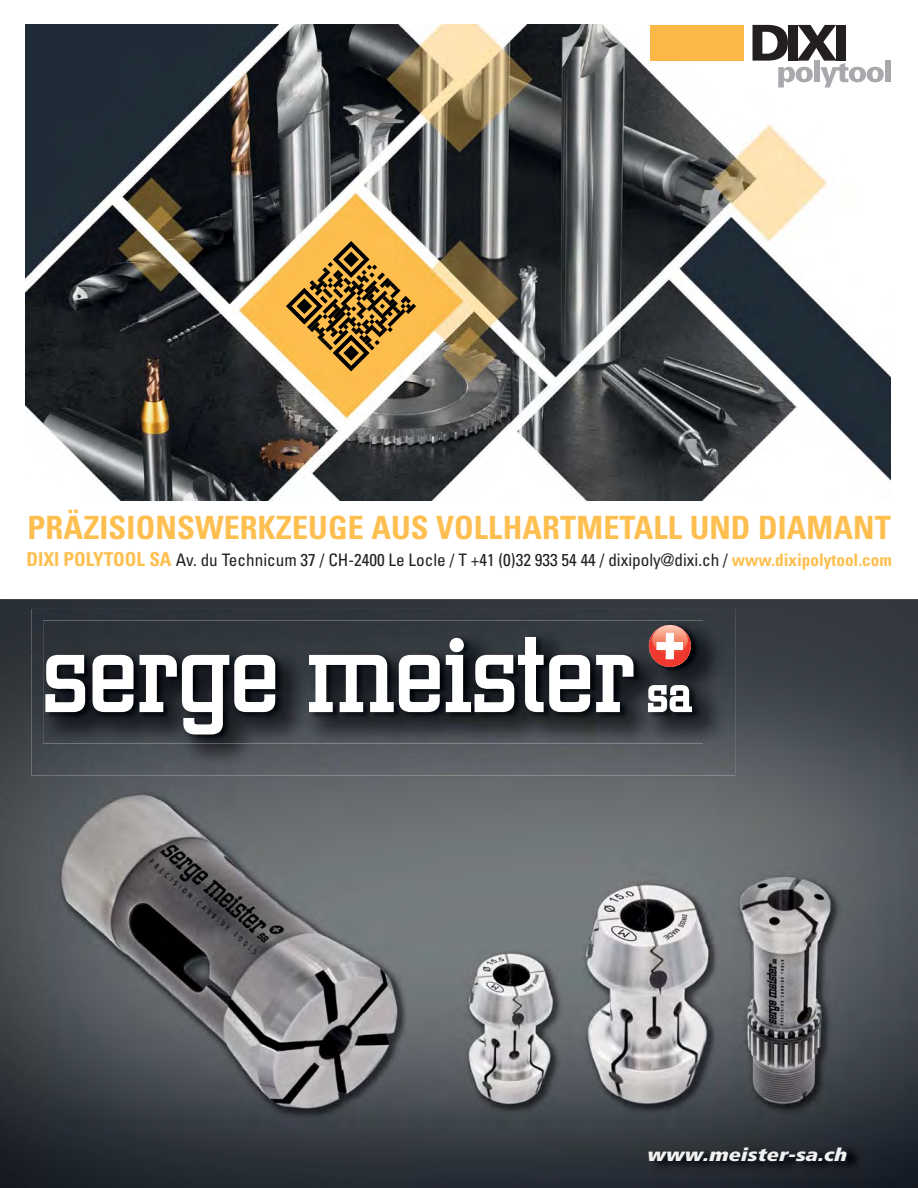
<style>
.page{position:relative;width:918px;height:1188px;background:#fff}
.page>*{position:absolute;margin:0;border:0;box-sizing:border-box;transform-origin:0 0}
.t1{font:700 condensed 32.1px "Univers";letter-spacing:.005em;color:#febf50}
.t2{font:18px "Frutiger LT Std Extra Blk Cn Ita";color:#f1f1f2;scale:1.24 1}
.t3{font:condensed 17.25px "Univers";color:#231f20}
.s1{font-weight:700;font-size:19.2px;color:#febf50}
.s2{font-weight:700;color:#febf50}
</style>
<div class="page">
<img style="left:0;top:599px;width:918px;height:53px">
<img style="left:0;top:652px;width:50px;height:536px">
<img style="left:715px;top:652px;width:203px;height:536px">
<img style="left:50px;top:776px;width:665px;height:412px">
<img style="left:32px;top:609px;width:703px;height:167px">
<img style="left:43px;top:620px;width:660px;height:124px">
<svg style="left:45px;top:635px;width:647px;height:100px"></svg>
<svg style="left:649px;top:625px;width:42px;height:42px"></svg>
<img style="left:657px;top:633px;width:26px;height:22px">
<img style="left:646px;top:1139px;width:221px;height:41px">
<img style="left:25px;top:25px;width:866px;height:475px">
<svg style="left:753px;top:25px;width:131px;height:63px"></svg>
<div style="left:885px;top:61px;width:6px;height:21px;background:#a7a9ac"></div>
<div style="left:650px;top:25px;width:93px;height:35px;background:#fbb748"></div>
<svg style="left:286px;top:241px;width:130px;height:130px;background:#bb8e3f"></svg>
<h1 class="t1" style="left:28px;top:509px;width:865px">PRÄZISIONSWERKZEUGE AUS VOLLHARTMETALL UND DIAMANT</h1>
<p class="t3" style="left:26px;top:550px;width:867px"><span class="s1">DIXI POLYTOOL SA</span> Av. du Technicum 37 / CH-2400 Le Locle / T +41 (0)32 933 54 44 / dixipoly@dixi.ch / <span class="s2">www.dixipolytool.com</span></p>
<p class="t2" style="left:648px;top:1145px;width:163px">www.meister-sa.ch</p>
</div>
